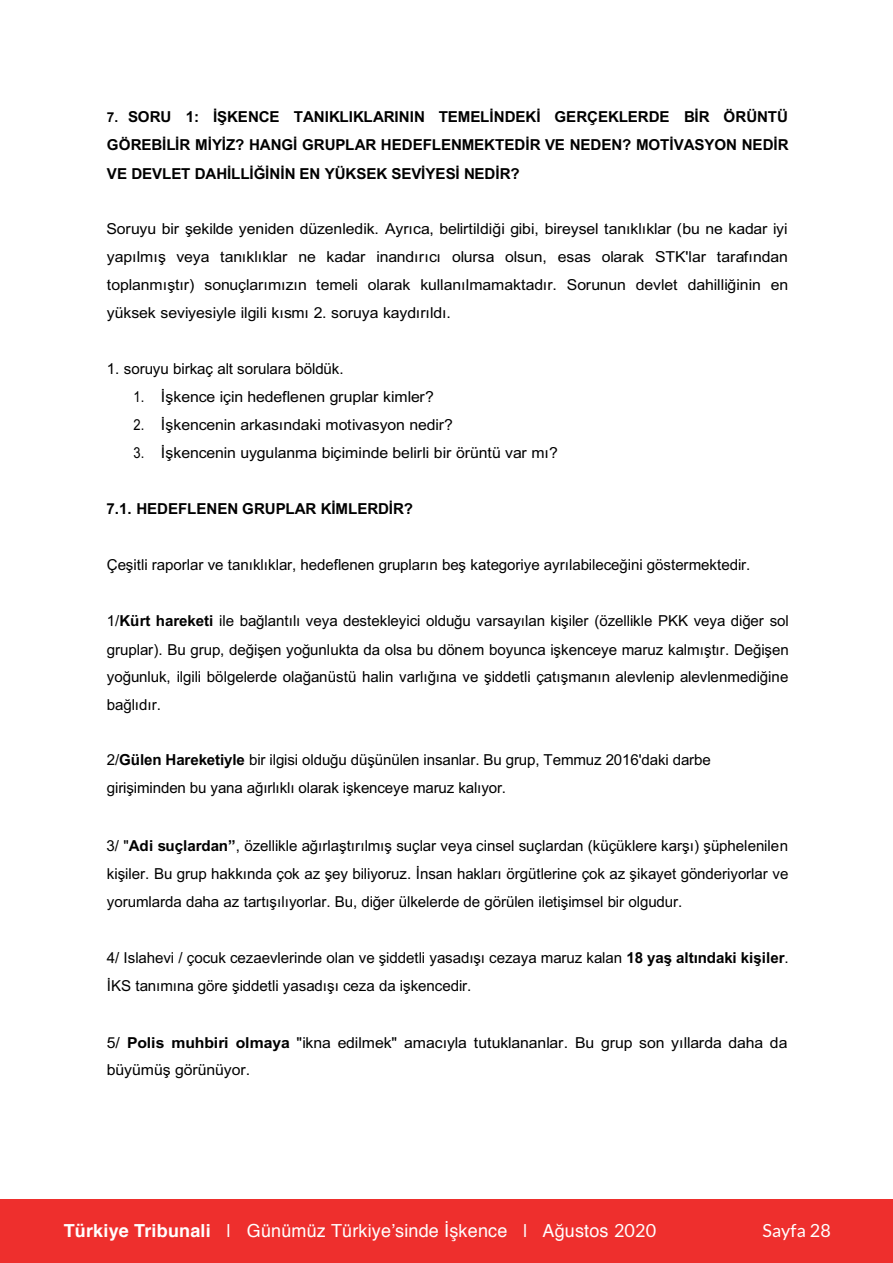
<style>
.page{position:relative;width:893px;height:1263px;background:#fff}
.page>*{position:absolute;margin:0;border:0;box-sizing:border-box;transform-origin:0 0}
.t1{font:18px "Helvetica";letter-spacing:.01em;color:#fff}
.t2{font:18px "Lato";letter-spacing:.01em;color:#fff}
.t3{font:15.15px/27.9px "Arial";letter-spacing:-.01em;color:#000;text-align:justify}
.t4{font:15.15px/27.9px "Arial";letter-spacing:-.01em;color:#000;text-align:justify;scale:1.05 1}
.t5{font:700 15.15px/28.7px "Arial";color:#000;text-align:justify}
.t6{font:15.15px "Arial";letter-spacing:-.01em;color:#000;scale:.86 1}
.s1{font-size:13.65px}
.s2{font-weight:700}
.s3{font-family:"Lato"}
</style>
<div class="page">
<div style="left:0;top:1199px;width:893px;height:64px;background:#ee2f2d"></div>
<p class="t5" style="left:107px;top:102px;width:683px"><span class="s1">7.</span> SORU 1: İŞKENCE TANIKLIKLARININ TEMELİNDEKİ GERÇEKLERDE BİR ÖRÜNTÜ GÖREBİLİR MİYİZ? HANGİ GRUPLAR HEDEFLENMEKTEDİR VE NEDEN? MOTİVASYON NEDİR VE DEVLET DAHİLLİĞİNİN EN YÜKSEK SEVİYESİ NEDİR?</p>
<p class="t4" style="left:107px;top:215px;width:651px">Soruyu bir şekilde yeniden düzenledik. Ayrıca, belirtildiği gibi, bireysel tanıklıklar (bu ne kadar iyi yapılmış veya tanıklıklar ne kadar inandırıcı olursa olsun, esas olarak STK'lar tarafından toplanmıştır) sonuçlarımızın temeli olarak kullanılmamaktadır. Sorunun devlet dahilliğinin en yüksek seviyesiyle ilgili kısmı 2. soruya kaydırıldı.</p>
<p class="t3" style="left:107px;top:354px;width:238px">1. soruyu birkaç alt sorulara böldük.</p>
<p class="t6" style="left:134px;top:386px;width:351px">1. İşkence için hedeflenen gruplar kimler?</p>
<p class="t6" style="left:134px;top:414px;width:373px">2. İşkencenin arkasındaki motivasyon nedir?</p>
<p class="t6" style="left:134px;top:442px;width:495px">3. İşkencenin uygulanma biçiminde belirli bir örüntü var mı?</p>
<p class="t5" style="left:107px;top:495px;width:308px">7.1. HEDEFLENEN GRUPLAR KİMLERDİR?</p>
<p class="t3" style="left:107px;top:550px;width:645px">Çeşitli raporlar ve tanıklıklar, hedeflenen grupların beş kategoriye ayrılabileceğini göstermektedir.</p>
<p class="t3" style="left:107px;top:607px;width:683px">1/<span class="s2">Kürt hareketi</span> ile bağlantılı veya destekleyici olduğu varsayılan kişiler (özellikle PKK veya diğer sol gruplar). Bu grup, değişen yoğunlukta da olsa bu dönem boyunca işkenceye maruz kalmıştır. Değişen yoğunluk, ilgili bölgelerde olağanüstü halin varlığına ve şiddetli çatışmanın alevlenip alevlenmediğine bağlıdır.</p>
<p class="t3" style="left:107px;top:746px;width:605px">2/<span class="s2">Gülen Hareketiyle</span> bir ilgisi olduğu düşünülen insanlar. Bu grup, Temmuz 2016'daki darbe girişiminden bu yana ağırlıklı olarak işkenceye maruz kalıyor.</p>
<p class="t3" style="left:107px;top:832px;width:683px">3/ "<span class="s2">Adi suçlardan”</span>, özellikle ağırlaştırılmış suçlar veya cinsel suçlardan (küçüklere karşı) şüphelenilen kişiler. Bu grup hakkında çok az şey biliyoruz. İnsan hakları örgütlerine çok az şikayet gönderiyorlar ve yorumlarda daha az tartışılıyorlar. Bu, diğer ülkelerde de görülen iletişimsel bir olgudur.</p>
<p class="t3" style="left:107px;top:944px;width:683px">4/ Islahevi / çocuk cezaevlerinde olan ve şiddetli yasadışı cezaya maruz kalan <span class="s2">18 yaş altındaki kişiler</span>.<br>İKS tanımına göre şiddetli yasadışı ceza da işkencedir.</p>
<p class="t4" style="left:107px;top:1028px;width:650px">5/ <span class="s2">Polis muhbiri olmaya</span> "ikna edilmek" amacıyla tutuklananlar. Bu grup son yıllarda daha da büyümüş görünüyor.</p>
<p class="t1" style="left:64px;top:1217px;width:594px"><span class="s2">Türkiye Tribunali</span> | Günümüz Türkiye’sinde İşkence | Ağustos <span class="s3">2020</span></p>
<p class="t2" style="left:762px;top:1220px;width:70px">Sayfa 28</p>
</div>
